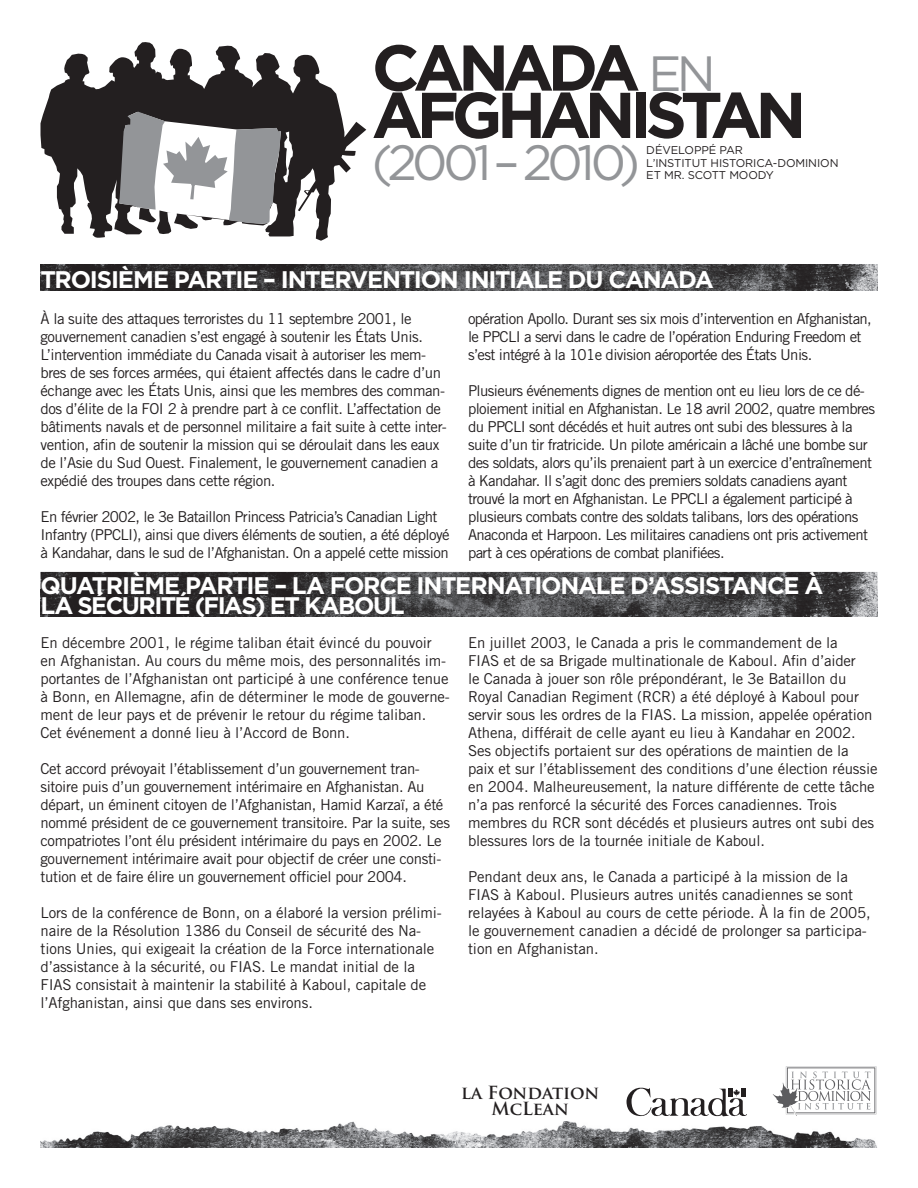
<style>
.page{position:relative;width:918px;height:1188px;background:#fff}
.page>*{position:absolute;margin:0;border:0;box-sizing:border-box;transform-origin:0 0}
.t1{font:700 64.5px/47.4px "Gotham";letter-spacing:-.095em;color:#231f20}
.t2{font:49.5px "Gotham";letter-spacing:-.1em;color:#939598}
.t3{font:700 24px/19.5px "Gotham";letter-spacing:-.05em;color:#fff}
.t4{font:700 17.7px/16.2px "Trajan Pro";color:#231f20;text-align:center}
.t5{font:15px/18px "Trade Gothic";letter-spacing:-.025em;color:#231f20}
.t6{font:15px/18px "Trade Gothic";letter-spacing:-.005em;color:#231f20}
.t7{font:11.25px/12.8px "Gotham";letter-spacing:-.01em;color:#231f20}
.s1{font-weight:400;font-size:49.5px;color:#939598}
</style>
<div class="page">
<img style="left:40px;top:264px;width:838px;height:27px">
<img style="left:40px;top:572px;width:838px;height:44px">
<img style="left:40px;top:590px;width:838px;height:8px">
<img style="left:40px;top:1121px;width:837px;height:27px">
<svg style="left:40px;top:42px;width:326px;height:199px;fill:#231f20"></svg>
<svg style="left:119px;top:112px;width:162px;height:122px"></svg>
<svg style="left:773px;top:1066px;width:103px;height:50px"></svg>
<svg style="left:627px;top:1087px;width:120px;height:30px"></svg>
<h1 class="t1" style="left:372px;top:42px;width:436px">CANADA <span class="s1">EN<br></span>AFGHANISTAN</h1>
<h2 class="t2" style="left:372px;top:135px;width:270px">(2001 – 2010)</h2>
<p class="t7" style="left:646px;top:143px;width:194px">DÉVELOPPÉ PAR<br>L’INSTITUT HISTORICA-DOMINION<br>ET MR. SCOTT MOODY</p>
<h3 class="t3" style="left:40px;top:269px;width:675px">TROISIÈME PARTIE – INTERVENTION INITIALE DU CANADA</h3>
<p class="t5" style="left:40px;top:309px;width:408px">À la suite des attaques terroristes du 11 septembre 2001, le gouvernement canadien s’est engagé à soutenir les États Unis.<br>L’intervention immédiate du Canada visait à autoriser les mem&shy;bres de ses forces armées, qui étaient affectés dans le cadre d’un échange avec les États Unis, ainsi que les membres des comman&shy;dos d’élite de la FOI 2 à prendre part à ce conflit. L’affectation de bâtiments navals et de personnel militaire a fait suite à cette inter&shy;vention, afin de soutenir la mission qui se déroulait dans les eaux de l’Asie du Sud Ouest. Finalement, le gouvernement canadien a expédié des troupes dans cette région.</p>
<p class="t5" style="left:40px;top:507px;width:411px">En février 2002, le 3e Bataillon Princess Patricia’s Canadian Light<br>Infantry (PPCLI), ainsi que divers éléments de soutien, a été déployé à Kandahar, dans le sud de l’Afghanistan. On a appelé cette mission</p>
<p class="t5" style="left:468px;top:309px;width:405px">opération Apollo. Durant ses six mois d’intervention en Afghanistan, le PPCLI a servi dans le cadre de l’opération Enduring Freedom et s’est intégré à la 101e division aéroportée des États Unis.</p>
<p class="t5" style="left:468px;top:381px;width:409px">Plusieurs événements dignes de mention ont eu lieu lors de ce dé&shy;ploiement initial en Afghanistan. Le 18 avril 2002, quatre membres du PPCLI sont décédés et huit autres ont subi des blessures à la suite d’un tir fratricide. Un pilote américain a lâché une bombe sur des soldats, alors qu’ils prenaient part à un exercice d’entraînement à Kandahar. Il s’agit donc des premiers soldats canadiens ayant trouvé la mort en Afghanistan. Le PPCLI a également participé à plusieurs combats contre des soldats talibans, lors des opérations Anaconda et Harpoon. Les militaires canadiens ont pris activement part à ces opérations de combat planifiées.</p>
<h3 class="t3" style="left:40px;top:576px;width:784px">QUATRIÈME PARTIE – LA FORCE INTERNATIONALE D’ASSISTANCE À<br>LA SÉCURITÉ (FIAS) ET KABOUL</h3>
<p class="t5" style="left:40px;top:633px;width:411px">En décembre 2001, le régime taliban était évincé du pouvoir en Afghanistan. Au cours du même mois, des personnalités im&shy;portantes de l’Afghanistan ont participé à une conférence tenue à Bonn, en Allemagne, afin de déterminer le mode de gouverne&shy;ment de leur pays et de prévenir le retour du régime taliban.<br>Cet événement a donné lieu à l’Accord de Bonn.</p>
<p class="t5" style="left:40px;top:759px;width:411px">Cet accord prévoyait l’établissement d’un gouvernement tran&shy;sitoire puis d’un gouvernement intérimaire en Afghanistan. Au départ, un éminent citoyen de l’Afghanistan, Hamid Karzaï, a été nommé président de ce gouvernement transitoire. Par la suite, ses compatriotes l’ont élu président intérimaire du pays en 2002. Le gouvernement intérimaire avait pour objectif de créer une consti&shy;tution et de faire élire un gouvernement officiel pour 2004.</p>
<p class="t5" style="left:40px;top:903px;width:403px">Lors de la conférence de Bonn, on a élaboré la version prélimi&shy;naire de la Résolution 1386 du Conseil de sécurité des Na&shy;tions Unies, qui exigeait la création de la Force internationale d’assistance à la sécurité, ou FIAS. Le mandat initial de la FIAS consistait à maintenir la stabilité à Kaboul, capitale de l’Afghanistan, ainsi que dans ses environs.</p>
<p class="t5" style="left:468px;top:633px;width:411px">En juillet 2003, le Canada a pris le commandement de la<br>FIAS et de sa Brigade multinationale de Kaboul. Afin d’aider<br>le Canada à jouer son rôle prépondérant, le 3e Bataillon du Royal Canadian Regiment (RCR) a été déployé à Kaboul pour servir sous les ordres de la FIAS. La mission, appelée opération Athena, différait de celle ayant eu lieu à Kandahar en 2002.<br>Ses objectifs portaient sur des opérations de maintien de la paix et sur l’établissement des conditions d’une élection réussie en 2004. Malheureusement, la nature différente de cette tâche n’a pas renforcé la sécurité des Forces canadiennes. Trois membres du RCR sont décédés et plusieurs autres ont subi des blessures lors de la tournée initiale de Kaboul.</p>
<p class="t6" style="left:468px;top:867px;width:404px">Pendant deux ans, le Canada a participé à la mission de la FIAS à Kaboul. Plusieurs autres unités canadiennes se sont relayées à Kaboul au cours de cette période. À la fin de 2005, le gouvernement canadien a décidé de prolonger sa participa&shy;tion en Afghanistan.</p>
<p class="t4" style="left:461px;top:1085px;width:140px">la Fondation<br>McLean</p>
</div>
